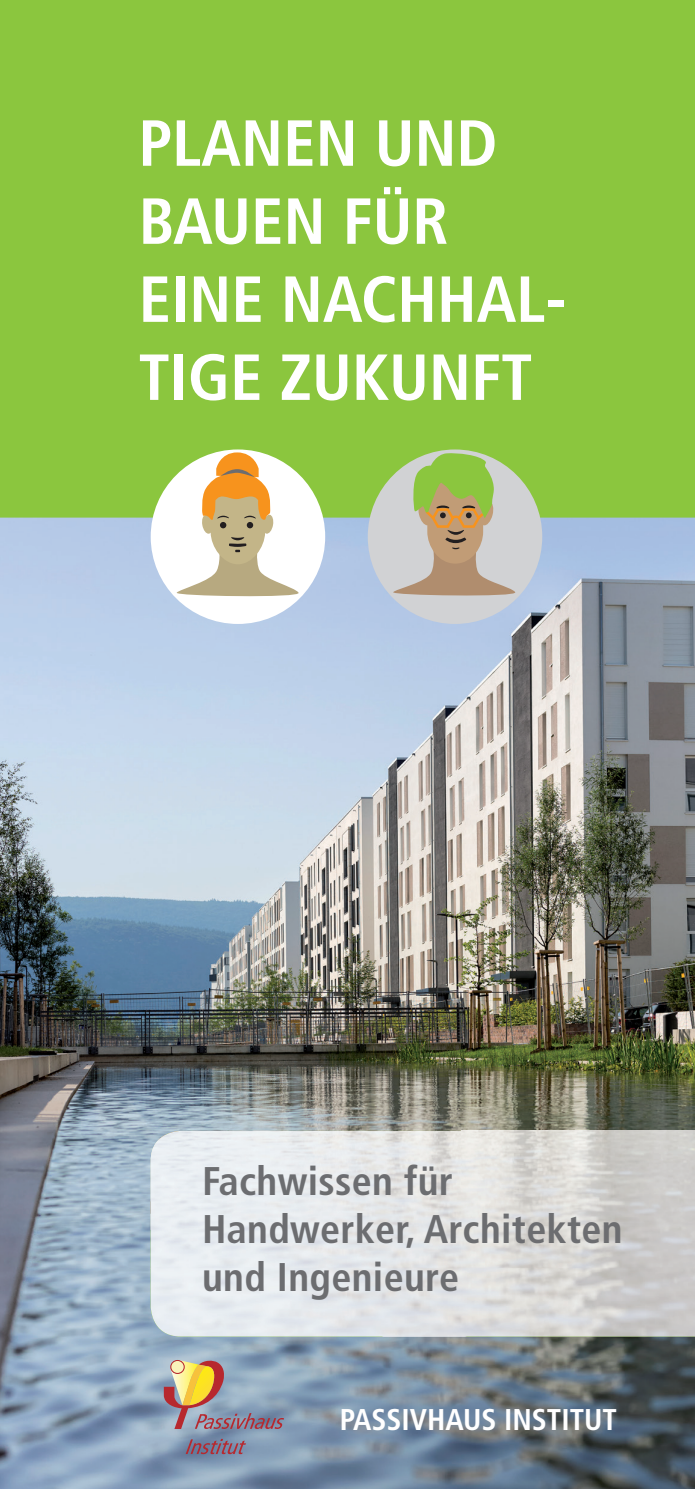
<style>
.page{position:relative;width:695px;height:1489px;background:#fff}
.page>*{position:absolute;margin:0;border:0;box-sizing:border-box;transform-origin:0 0}
.t1{font:700 condensed 65px/78px "Frutiger";color:#fff}
.t2{font:700 condensed 40px/48px "Frutiger";letter-spacing:.01em;color:#6c6d70}
.t3{font:700 condensed 30px "Frutiger";color:#fff}
</style>
<div class="page">
<div style="left:0;top:0;width:694px;height:1488px;background:#8bc63e"></div>
<img style="left:0;top:517px;width:694px;height:971px">
<img style="left:151px;top:1130px;width:543px;height:206px">
<div style="left:367px;top:449px;width:175px;height:175px;background:#d1d2d4;border-radius:50%"></div>
<svg style="left:390px;top:452px;width:129px;height:145px"></svg>
<div style="left:151px;top:449px;width:174px;height:175px;background:#fff;border-radius:50%"></div>
<svg style="left:174px;top:452px;width:129px;height:146px"></svg>
<svg style="left:164px;top:1359px;width:120px;height:69px"></svg>
<svg style="left:186px;top:1438px;width:60px;height:15px"></svg>
<h1 class="t1" style="left:138px;top:104px;width:428px">PLANEN UND<br>BAUEN FÜR<br>EINE NACHHAL-<br>TIGE ZUKUNFT</h1>
<p class="t2" style="left:202px;top:1157px;width:422px">Fachwissen für<br>Handwerker, Architekten und Ingenieure</p>
<p class="t3" style="left:340px;top:1401px;width:278px">PASSIVHAUS INSTITUT</p>
</div>
